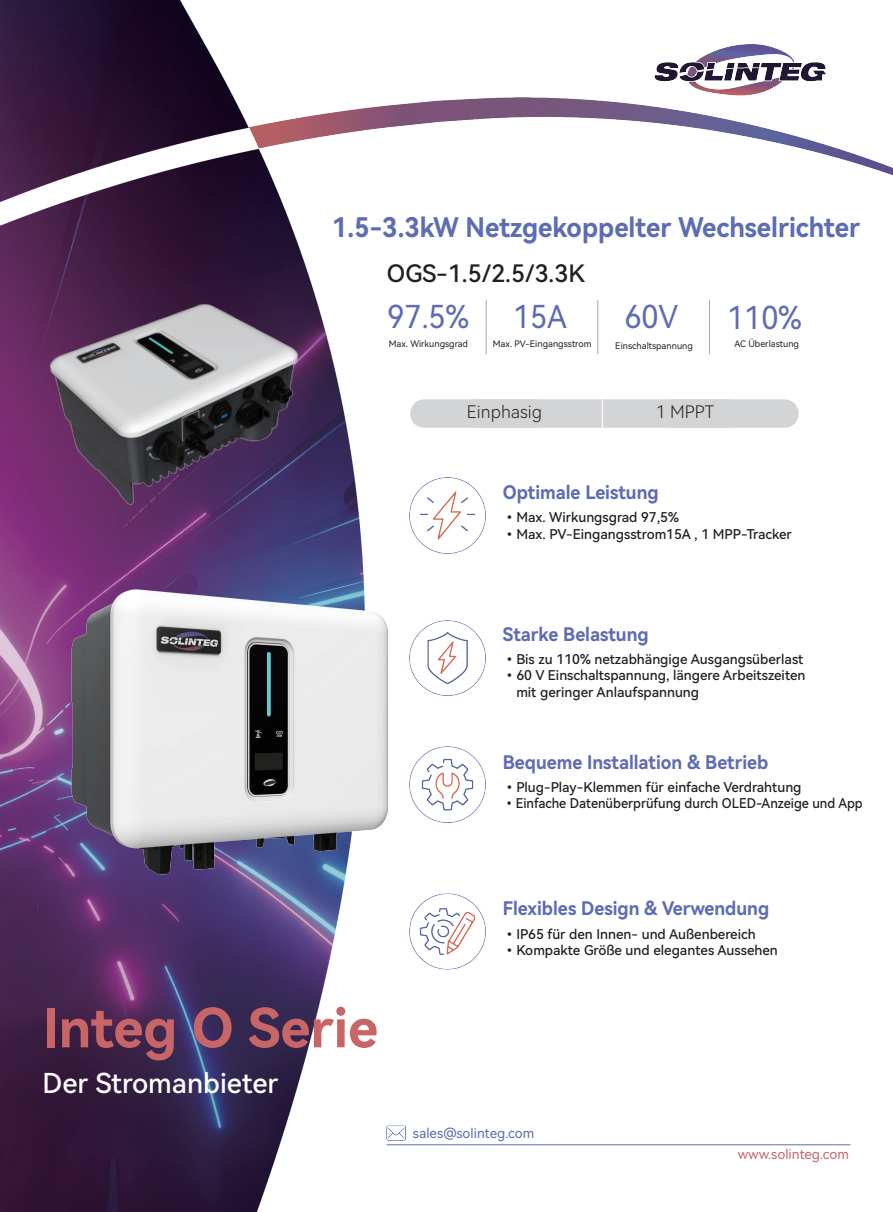
<style>
.page{position:relative;width:893px;height:1212px;background:#fff}
.page>*{position:absolute;margin:0;border:0;box-sizing:border-box;transform-origin:0 0}
.t1{font:54px "Harmony OS Sans Bold";color:#c86566}
.t2{font:31.5px "Harmony OS Sans";color:#5d6cb3;scale:.95 1}
.t3{font:27.45px "Harmony OS Sans Medium";color:#fff}
.t4{font:27px "Harmony OS Sans Bold";color:#5d6cb3;scale:.95 1}
.t5{font:24px "Harmony OS Sans Medium";color:#231f20}
.t6{font:18.75px "Harmony OS Sans Bold";color:#5d6cb3;scale:.95 1}
.t7{font:17.25px "Harmony OS Sans Light";color:#231f20}
.t8{font:13.5px "Harmony OS Sans Medium";color:#231f20}
.t9{font:13.5px "Harmony OS Sans Medium";color:#231f20;scale:.95 1}
.t10{font:13.5px "Harmony OS Sans";color:#5d6cb3}
.t11{font:13.5px "Harmony OS Sans";color:#c8656c}
.t12{font:9px "Harmony OS Sans";color:#231f20}
</style>
<div class="page">
<img style="left:0;top:0;width:174px;height:1212px">
<img style="left:0;top:275px;width:174px;height:248px">
<img style="left:174px;top:0;width:677px;height:1212px">
<img style="left:0;top:127px;width:260px;height:103px">
<img style="left:249px;top:98px;width:644px;height:81px">
<img style="left:642px;top:0;width:196px;height:168px">
<img style="left:0;top:565px;width:532px;height:329px">
<img style="left:386px;top:1126px;width:20px;height:15px">
<hr style="left:387px;top:1144px;width:463px;height:1px;background:#5d6cb3">
<img style="left:410px;top:893px;width:76px;height:76px">
<img style="left:410px;top:747px;width:76px;height:75px">
<img style="left:410px;top:620px;width:76px;height:76px">
<img style="left:410px;top:477px;width:76px;height:76px">
<div style="left:732px;top:400px;width:66px;height:27px;background:#d2d4d5"></div>
<div style="left:604px;top:400px;width:128px;height:27px;background:#d2d4d5"></div>
<div style="left:538px;top:400px;width:63px;height:27px;background:#d2d4d5"></div>
<div style="left:410px;top:400px;width:128px;height:27px;background:#d2d4d5"></div>
<hr style="left:709px;top:300px;width:1px;height:54px;background:#a8a9ad">
<hr style="left:597px;top:300px;width:1px;height:54px;background:#a8a9ad">
<hr style="left:486px;top:300px;width:1px;height:54px;background:#a8a9ad">
<div style="left:504px;top:688px;width:10px;height:10px;background:#fff"></div>
<h3 class="t4" style="left:332px;top:208px;width:557px">1.5-3.3kW Netzgekoppelter Wechselrichter</h3>
<h3 class="t5" style="left:387px;top:257px;width:200px">OGS-1.5/2.5/3.3K</h3>
<h2 class="t2" style="left:388px;top:295px;width:87px">97.5%</h2>
<h2 class="t2" style="left:513px;top:295px;width:58px">15A</h2>
<h2 class="t2" style="left:624px;top:295px;width:58px">60V</h2>
<h2 class="t2" style="left:727px;top:295px;width:80px">110%</h2>
<p class="t12" style="left:389px;top:337px;width:81px">Max. Wirkungsgrad</p>
<p class="t12" style="left:493px;top:337px;width:100px">Max. PV-Eingangsstrom</p>
<p class="t12" style="left:615px;top:339px;width:79px">Einschaltspannung</p>
<p class="t12" style="left:734px;top:337px;width:66px">AC Überlastung</p>
<p class="t7" style="left:467px;top:400px;width:77px">Einphasig</p>
<p class="t7" style="left:656px;top:400px;width:60px">1 MPPT</p>
<h3 class="t6" style="left:503px;top:479px;width:165px">Optimale Leistung</h3>
<p class="t8" style="left:503px;top:508px;width:177px">•Max. Wirkungsgrad 97,5%</p>
<p class="t8" style="left:503px;top:524px;width:291px">•Max. PV-Eingangsstrom15A , 1 MPP-Tracker</p>
<h3 class="t6" style="left:503px;top:621px;width:155px">Starke Belastung</h3>
<p class="t8" style="left:503px;top:650px;width:302px">•Bis zu 110% netzabhängige Ausgangsüberlast</p>
<p class="t8" style="left:503px;top:666px;width:304px">•60 V Einschaltspannung, längere Arbeitszeiten</p>
<p class="t8" style="left:503px;top:683px;width:198px">•mit geringer Anlaufspannung</p>
<h3 class="t6" style="left:503px;top:749px;width:281px">Bequeme Installation &amp; Betrieb</h3>
<p class="t8" style="left:503px;top:778px;width:300px">•Plug-Play-Klemmen für einfache Verdrahtung</p>
<p class="t9" style="left:503px;top:794px;width:380px">•Einfache Datenüberprüfung durch OLED-Anzeige und App</p>
<h3 class="t6" style="left:503px;top:896px;width:282px">Flexibles Design &amp; Verwendung</h3>
<h1 class="t1" style="left:43px;top:990px;width:337px">Integ O Serie</h1>
<h3 class="t3" style="left:43px;top:1064px;width:237px">Der Stromanbieter</h3>
<p class="t8" style="left:503px;top:924px;width:254px">•IP65 für den Innen- und Außenbereich</p>
<p class="t8" style="left:503px;top:941px;width:276px">•Kompakte Größe und elegantes Aussehen</p>
<p class="t10" style="left:413px;top:1123px;width:123px">sales@solinteg.com</p>
<p class="t11" style="left:738px;top:1145px;width:113px">www.solinteg.com</p>
</div>
